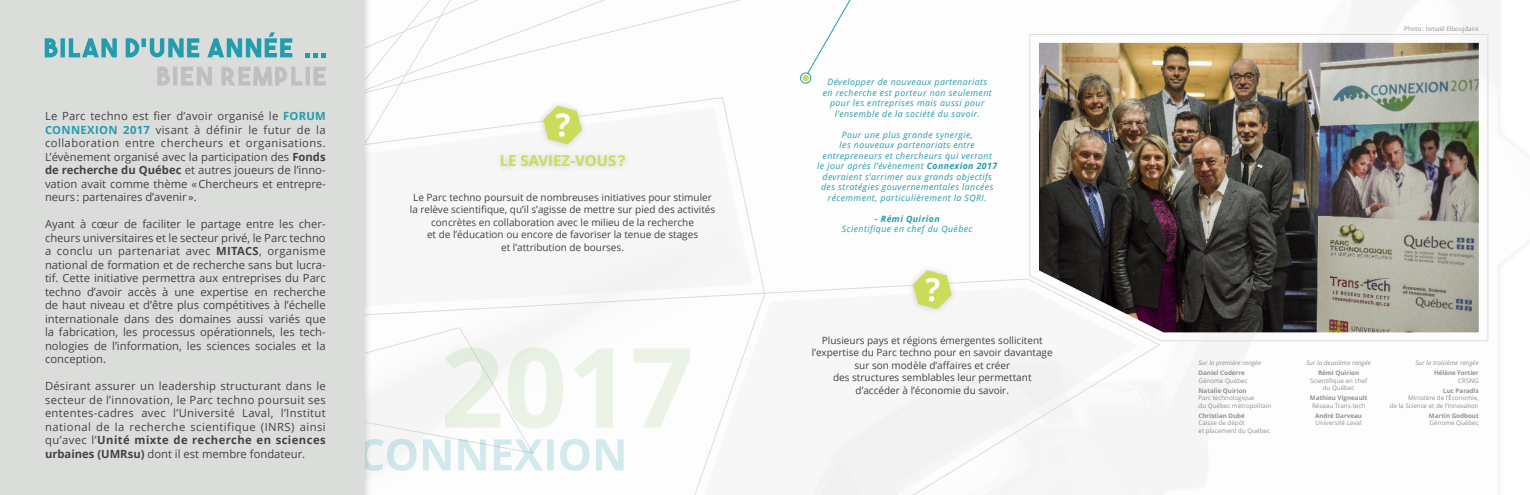
<style>
.page{position:relative;width:1530px;height:495px;background:#fff}
.page>*{position:absolute;margin:0;border:0;box-sizing:border-box;transform-origin:0 0}
.t1{font:700 15px "Open Sans";color:#ccdc5a}
.t2{font:11.25px/13.5px "Open Sans";color:#434242;text-align:justify}
.t3{font:10px/12.5px "Open Sans";color:#434242;text-align:center}
.t4{font:italic 8.75px/10.5px "Open Sans";letter-spacing:.05em;color:#239cad;text-align:center}
.t5{font:italic 700 8.75px "Open Sans";letter-spacing:.05em;color:#239cad}
.t6{font:6.25px/7.5px "Open Sans";color:#8e9091}
.t7{font:700 6.25px "Open Sans";color:#8e9091}
.t8{font:italic 6.25px "Open Sans";color:#8e9091}
.s1{font-weight:700;color:#239cad}
.s2{font-weight:700}
</style>
<div class="page">
<svg style="left:372px;top:327px;width:161px;height:112px"></svg>
<svg style="left:372px;top:0;width:440px;height:89px"></svg>
<svg style="left:372px;top:89px;width:388px;height:236px"></svg>
<div style="left:537px;top:99px;width:51px;height:52px;background:#f7f7f7"></div>
<svg style="left:543px;top:106px;width:39px;height:38px"></svg>
<div style="left:495px;top:149px;width:136px;height:24px;background:#efefef"></div>
<svg style="left:620px;top:270px;width:553px;height:225px"></svg>
<div style="left:907px;top:264px;width:51px;height:51px;background:#f7f7f7"></div>
<svg style="left:913px;top:270px;width:39px;height:39px"></svg>
<svg style="left:805px;top:0;width:46px;height:78px"></svg>
<svg style="left:801px;top:73px;width:10px;height:10px"></svg>
<div style="left:800px;top:73px;width:11px;height:11px;border:1px solid #239cad;border-radius:50%"></div>
<div style="left:802px;top:75px;width:7px;height:6px;background:#ccdc5a;border-radius:50%"></div>
<svg style="left:372px;top:439px;width:252px;height:32px"></svg>
<svg style="left:445px;top:347px;width:245px;height:82px"></svg>
<div style="left:0;top:0;width:365px;height:495px;background:#dbdddb"></div>
<img style="left:1030px;top:34px;width:458px;height:307px">
<svg style="left:157px;top:67px;width:169px;height:19px"></svg>
<svg style="left:45px;top:32px;width:247px;height:25px"></svg>
<svg style="left:305px;top:53px;width:21px;height:4px"></svg>
<p class="t2" style="left:45px;top:109px;width:282px">Le Parc techno est fier d’avoir organisé le <span class="s1">FORUM CONNEXION 2017</span> visant à définir le futur de la collaboration entre chercheurs et organisations.<br>L’évènement organisé avec la participation des <span class="s2">Fonds de recherche du Québec</span> et autres joueurs de l’inno&shy;vation avait comme thème «Chercheurs et entrepre&shy;neurs : partenaires d’avenir ».</p>
<p class="t2" style="left:45px;top:217px;width:282px">Ayant à cœur de faciliter le partage entre les cher&shy;cheurs universitaires et le secteur privé, le Parc techno a conclu un partenariat avec <span class="s2">MITACS</span>, organisme national de formation et de recherche sans but lucra&shy;tif. Cette initiative permettra aux entreprises du Parc techno d’avoir accès à une expertise en recherche de haut niveau et d’être plus compétitives à l’échelle internationale dans des domaines aussi variés que la fabrication, les processus opérationnels, les tech&shy;nologies de l’information, les sciences sociales et la conception.</p>
<p class="t2" style="left:45px;top:379px;width:282px">Désirant assurer un leadership structurant dans le secteur de l’innovation, le Parc techno poursuit ses ententes-cadres avec l’Université Laval, l’Institut national de la recherche scientifique (INRS) ainsi qu’avec l’<span class="s2">Unité mixte de recherche en sciences urbaines (UMRsu)</span> dont il est membre fondateur.</p>
<h1 class="t1" style="left:500px;top:150px;width:127px">LE SAVIEZ-VOUS?</h1>
<p class="t3" style="left:410px;top:191px;width:307px">Le Parc techno poursuit de nombreuses initiatives pour stimuler la relève scientifique, qu’il s’agisse de mettre sur pied des activités concrètes en collaboration avec le milieu de la recherche<br>et de l’éducation ou encore de favoriser la tenue de stages<br>et l’attribution de bourses.</p>
<p class="t4" style="left:823px;top:77px;width:170px">Développer de nouveaux partenariats en recherche est porteur non seulement pour les entreprises mais aussi pour l’ensemble de la société du savoir.</p>
<p class="t4" style="left:817px;top:129px;width:182px">Pour une plus grande synergie,<br>les nouveaux partenariats entre entrepreneurs et chercheurs qui verront<br>le jour après l’évènement <span class="s2">Connexion 2017 </span>devraient s’arrimer aux grands objectifs des stratégies gouvernementales lancées récemment, particulièrement la SQRI.</p>
<p class="t5" style="left:875px;top:212px;width:66px">- Rémi Quirion</p>
<p class="t4" style="left:842px;top:224px;width:132px">Scientifique en chef du Québec</p>
<p class="t3" style="left:812px;top:334px;width:242px">Plusieurs pays et régions émergentes sollicitent l’expertise du Parc techno pour en savoir davantage sur son modèle d’affaires et créer<br>des structures semblables leur permettant d’accéder à l’économie du savoir.</p>
<p class="t6" style="left:1404px;top:25px;width:76px">Photo: Ismaël Elboujdaini</p>
<p class="t8" style="left:1199px;top:359px;width:64px">Sur la première rangée</p>
<p class="t7" style="left:1199px;top:369px;width:48px">Daniel Coderre</p>
<p class="t6" style="left:1199px;top:377px;width:51px">Génome Québec</p>
<p class="t7" style="left:1199px;top:386px;width:50px">Natalie Quirion</p>
<p class="t6" style="left:1199px;top:394px;width:75px">Parc technologique<br>du Québec métropolitain</p>
<p class="t7" style="left:1199px;top:411px;width:48px">Christian Dubé</p>
<p class="t6" style="left:1199px;top:419px;width:73px">Caisse de dépôt<br>et placement du Québec</p>
<p class="t8" style="left:1306px;top:359px;width:66px">Sur la deuxième rangée</p>
<p class="t7" style="left:1318px;top:369px;width:43px">Rémi Quirion</p>
<p class="t6" style="left:1310px;top:377px;width:59px;text-align:center">Scientifique en chef du Québec</p>
<p class="t7" style="left:1310px;top:394px;width:59px">Mathieu Vigneault</p>
<p class="t6" style="left:1312px;top:402px;width:55px">Réseau Trans-tech</p>
<p class="t7" style="left:1315px;top:411px;width:48px">André Darveau</p>
<p class="t6" style="left:1316px;top:419px;width:47px">Université Laval</p>
<p class="t8" style="left:1415px;top:359px;width:65px">Sur la troisième rangée</p>
<p class="t7" style="left:1434px;top:369px;width:46px">Hélène Fortier</p>
<p class="t6" style="left:1458px;top:377px;width:22px">CRSNG</p>
<p class="t7" style="left:1443px;top:386px;width:37px">Luc Paradis</p>
<p class="t6" style="left:1390px;top:394px;width:91px;text-align:right">Ministère de l’Économie,<br>de la Science et de l’Innovation</p>
<p class="t7" style="left:1429px;top:411px;width:51px">Martin Godbout</p>
<p class="t6" style="left:1430px;top:419px;width:51px">Génome Québec</p>
</div>
